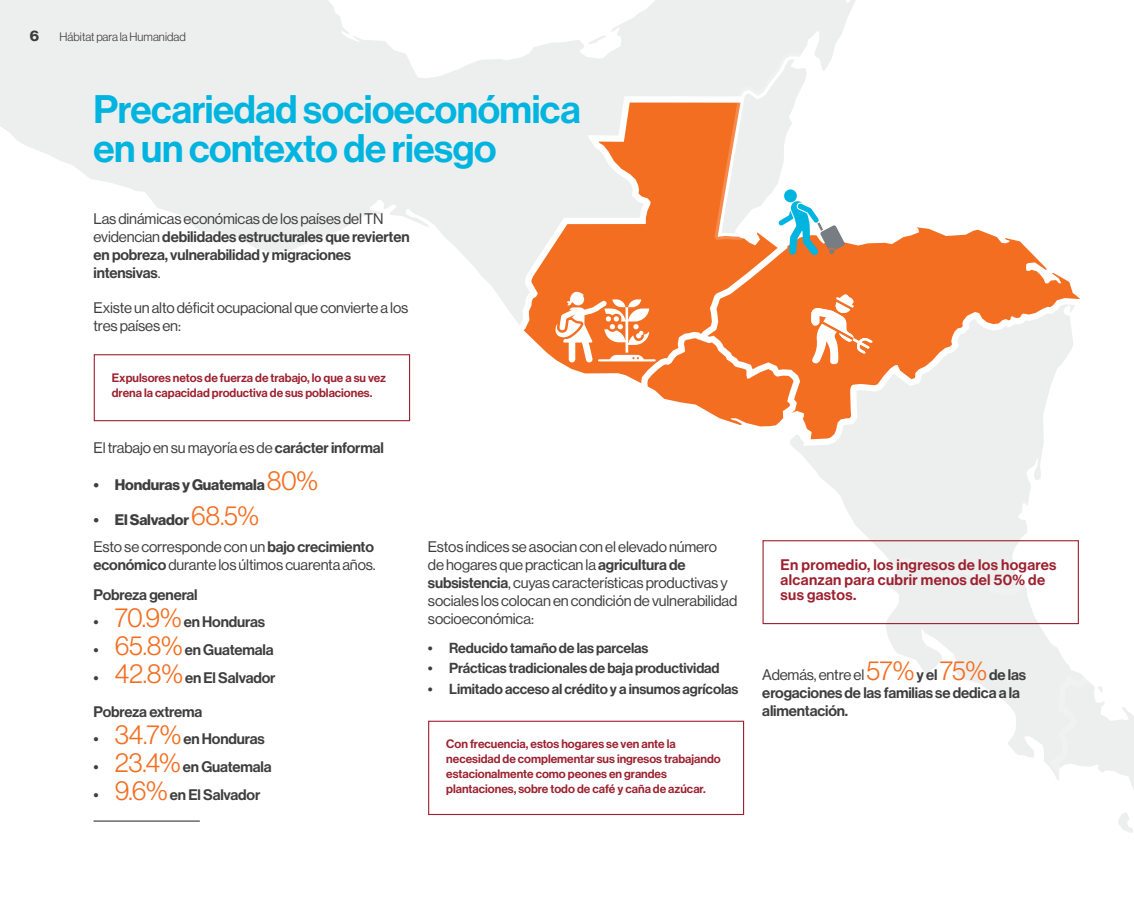
<style>
.page{position:relative;width:1134px;height:918px;background:#fff}
.page>*{position:absolute;margin:0;border:0;box-sizing:border-box;transform-origin:0 0}
.Titulo_26{font:39px/39px "N Haas Grotesk DS Pro 65 Md";letter-spacing:-.01em;color:#00b4e0}
.Paragraph_W_Break{font:15px/18px "N Haas Grotesk DS Pro 55 Rg";letter-spacing:-.01em;color:#3e3e3f}
.Paragraph_W_Break-2{font:15px/18px "N Haas Grotesk DS Pro 65 Md";letter-spacing:-.01em;color:#3e3e3f}
.Paragraph_Tab_Strech{font:15px "N Haas Grotesk DS Pro 65 Md";letter-spacing:-.01em;color:#3e3e3f}
.Cuadro_Blanco{font:15px/15px "N Haas Grotesk DS Pro 65 Md";letter-spacing:.02em;color:#9d2130}
.Paragraph_Tab_Strech-2{font:15px "N Haas Grotesk DS Pro 75 Bd";letter-spacing:-.01em;color:#3e3e3f}
.Paragraph_Normal{font:15px "N Haas Grotesk DS Pro 65 Md";letter-spacing:-.01em;color:#3e3e3f}
.t1{font:15px "N Haas Grotesk DS Pro 75 Bd";color:#231f20}
.Paragraph_Tab_Strech-3{font:14.25px "N Haas Grotesk DS Pro 65 Md";letter-spacing:-.01em;color:#3e3e3f}
.Cuadro_Blanco-2{font:12px/15px "N Haas Grotesk DS Pro 65 Md";color:#9d2130}
.t2{font:12px "N Haas Grotesk DS Pro 45 Lt";color:#231f20}
.s1{font-family:"N Haas Grotesk DS Pro 55 Rg"}
.s2{font-family:"N Haas Grotesk DS Pro 65 Md"}
.s3{font-family:"N Haas Grotesk DS Pro 45 Lt";font-size:27px;color:#f36e21}
</style>
<div class="page">
<hr style="left:94px;top:821px;width:106px;height:1px;background:#231f20">
<svg style="left:1091px;top:684px;width:43px;height:149px"></svg>
<svg style="left:792px;top:446px;width:251px;height:111px;fill:#edeeee"></svg>
<svg style="left:0;top:0;width:856px;height:318px;fill:#edeeee"></svg>
<svg style="left:788px;top:219px;width:292px;height:227px"></svg>
<svg style="left:515px;top:96px;width:273px;height:263px;background:#f2a67a"></svg>
<svg style="left:876px;top:557px;width:215px;height:223px"></svg>
<svg style="left:715px;top:53px;width:130px;height:203px"></svg>
<div style="left:428px;top:721px;width:316px;height:94px;border:1px solid #9d2130"></div>
<div style="left:763px;top:540px;width:316px;height:84px;border:1px solid #9d2130"></div>
<div style="left:94px;top:354px;width:316px;height:67px;border:1px solid #9d2130"></div>
<svg style="left:810px;top:294px;width:63px;height:71px"></svg>
<svg style="left:555px;top:290px;width:245px;height:143px"></svg>
<p class="t1" style="left:30px;top:27px;width:11px">6</p>
<p class="t2" style="left:60px;top:30px;width:128px">Hábitat para la Humanidad</p>
<p class="Titulo_26" style="left:94px;top:91px;width:489px">Precariedad socioeconómica en un contexto de riesgo</p>
<p class="Paragraph_W_Break-2" style="left:94px;top:210px;width:318px"><span class="s1">Las dinámicas económicas de los países del TN evidencian</span> debilidades estructurales que revierten en pobreza, vulnerabilidad y migraciones intensivas<span class="s1">.</span></p>
<p class="Paragraph_W_Break" style="left:94px;top:299px;width:316px">Existe un alto déficit ocupacional que convierte a los tres países en:</p>
<p class="Cuadro_Blanco-2" style="left:112px;top:370px;width:276px">Expulsores netos de fuerza de trabajo, lo que a su vez drena la capacidad productiva de sus poblaciones.</p>
<p class="Paragraph_W_Break" style="left:94px;top:439px;width:292px">El trabajo en su mayoría es de <span class="s2">carácter informal</span></p>
<p class="Paragraph_Tab_Strech-2" style="left:94px;top:476px;width:226px">• Honduras y Guatemala <span class="s3">80%</span></p>
<p class="Paragraph_Tab_Strech-2" style="left:94px;top:511px;width:167px">• El Salvador <span class="s3">68.5%</span></p>
<p class="Paragraph_W_Break" style="left:94px;top:538px;width:284px">Esto se corresponde con un <span class="s2">bajo crecimiento económico</span> durante los últimos cuarenta años.</p>
<p class="Paragraph_Normal" style="left:94px;top:586px;width:106px">Pobreza general</p>
<p class="Paragraph_Tab_Strech" style="left:94px;top:613px;width:173px">• <span class="s3">70.9%</span> en Honduras</p>
<p class="Paragraph_Tab_Strech" style="left:94px;top:641px;width:182px">• <span class="s3">65.8%</span> en Guatemala</p>
<p class="Paragraph_Tab_Strech" style="left:94px;top:669px;width:183px">• <span class="s3">42.8%</span> en El Salvador</p>
<p class="Paragraph_Normal" style="left:94px;top:703px;width:110px">Pobreza extrema</p>
<p class="Paragraph_Tab_Strech" style="left:94px;top:730px;width:173px">• <span class="s3">34.7%</span> en Honduras</p>
<p class="Paragraph_Tab_Strech" style="left:94px;top:758px;width:180px">• <span class="s3">23.4%</span> en Guatemala</p>
<p class="Paragraph_Tab_Strech" style="left:94px;top:786px;width:168px">• <span class="s3">9.6%</span> en El Salvador</p>
<p class="Paragraph_W_Break" style="left:428px;top:537px;width:311px">Estos índices se asocian con el elevado número<br>de hogares que practican la <span class="s2">agricultura de subsistencia</span>, cuyas características productivas y sociales los colocan en condición de vulnerabilidad socioeconómica:</p>
<p class="Paragraph_Tab_Strech-3" style="left:428px;top:639px;width:222px">• Reducido tamaño de las parcelas</p>
<p class="Paragraph_Tab_Strech-3" style="left:428px;top:660px;width:293px">• Prácticas tradicionales de baja productividad</p>
<p class="Paragraph_Tab_Strech-3" style="left:428px;top:680px;width:312px">• Limitado acceso al crédito y a insumos agrícolas</p>
<p class="Cuadro_Blanco-2" style="left:446px;top:737px;width:276px">Con frecuencia, estos hogares se ven ante la necesidad de complementar sus ingresos trabajando estacionalmente como peones en grandes plantaciones, sobre todo de café y caña de azúcar.</p>
<p class="Cuadro_Blanco" style="left:781px;top:557px;width:277px">En promedio, los ingresos de los hogares alcanzan para cubrir menos del 50% de sus gastos.</p>
<p class="Paragraph_W_Break-2" style="left:762px;top:666px;width:265px"><span class="s1">Además, entre el</span> <span class="s3">57%</span> y el <span class="s3">75%</span> de las erogaciones de las familias se dedica a la alimentación.</p>
</div>
